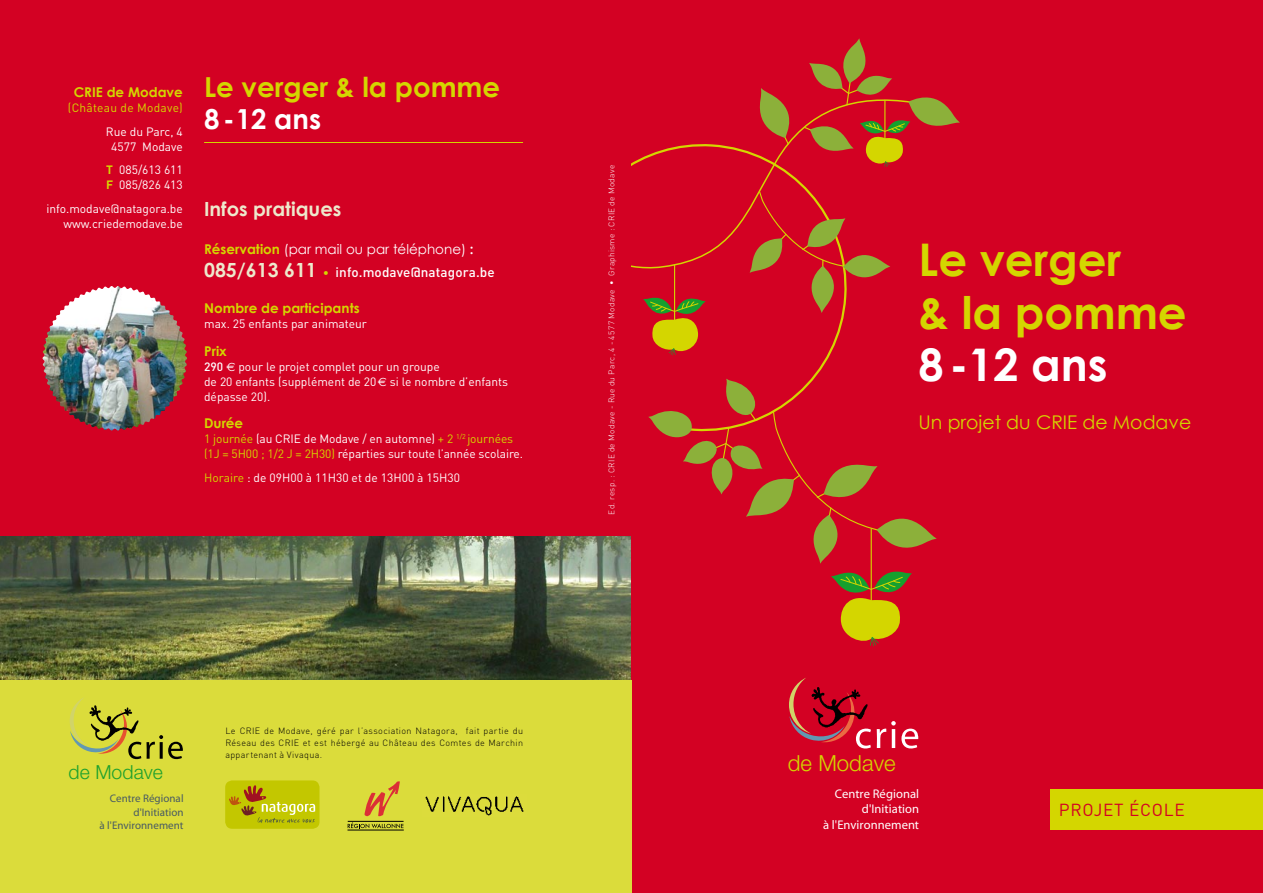
<style>
.page{position:relative;width:1263px;height:893px;background:#fff}
.page>*{position:absolute;margin:0;border:0;box-sizing:border-box;transform-origin:0 0}
.t1{font:700 45px/52.5px "Century Gothic";color:#d4d600}
.t2{font:700 45px "Century Gothic";color:#fff}
.t3{font:700 27.6px "Century Gothic";color:#d4d600}
.t4{font:700 27.6px "Century Gothic";color:#fff}
.t5{font:300 22.2px "Helvetica Neue";letter-spacing:.005em;color:#d4d600}
.t6{font:700 19.5px "Century Gothic";color:#ede9cc}
.t7{font:300 19.35px "Helvetica Neue";letter-spacing:.005em;color:#1fa12d}
.t8{font:18.9px "Century Gothic";color:#d4d600}
.t9{font:17.25px "DIN";letter-spacing:.04em;color:#d30123}
.t10{font:700 13.5px "Century Gothic";color:#d4d600}
.t11{font:13.5px "Century Gothic";color:#fff}
.t12{font:500 13.5px "DIN";letter-spacing:.01em;color:#fff}
.t13{font:12.6px/15.5px "Myriad";letter-spacing:.005em;color:#fff;text-align:right}
.t14{font:12px/15px "DIN";color:#fff}
.t15{font:12px "DIN";letter-spacing:.02em;color:#d4d600}
.t16{font:10.95px/13.5px "Myriad";letter-spacing:.005em;color:#485a63;text-align:right}
.t17{font:300 9px/12px "DIN";letter-spacing:.035em;color:#000;text-align:justify}
.t18{font:300 8.25px "DIN";letter-spacing:.04em;color:#fff}
.s1{font-weight:700;color:#d4d600}
.s2{font-weight:700}
.s3{font-family:"Century Gothic";font-weight:700;font-size:19.5px;color:#ede9cc}
.s4{font-weight:400;font-size:12px;color:#d4d600}
.s5{font-weight:500}
.s6{font-family:"Euro Sans"}
.s7{color:#d4d600}
</style>
<div class="page">
<div style="left:0;top:0;width:631px;height:893px;background:#d30123"></div>
<img style="left:0;top:536px;width:631px;height:144px">
<div style="left:631px;top:0;width:632px;height:893px;background:#d30123"></div>
<svg style="left:631px;top:144px;width:178px;height:128px"></svg>
<svg style="left:749px;top:191px;width:141px;height:122px"></svg>
<svg style="left:648px;top:379px;width:289px;height:267px"></svg>
<svg style="left:756px;top:38px;width:204px;height:129px"></svg>
<hr style="left:674px;top:265px;width:1px;height:56px;background:#d4d600">
<svg style="left:643px;top:294px;width:63px;height:61px"></svg>
<svg style="left:789px;top:678px;width:82px;height:71px"></svg>
<svg style="left:877px;top:721px;width:42px;height:28px"></svg>
<hr style="left:204px;top:142px;width:319px;height:1px;background:#d4d600">
<div style="left:1050px;top:789px;width:213px;height:40px;background:#d4d600"></div>
<div style="left:0;top:680px;width:631px;height:213px;background:#dbdc3b"></div>
<svg style="left:70px;top:698px;width:113px;height:62px"></svg>
<svg style="left:348px;top:781px;width:55px;height:47px"></svg>
<hr style="left:347px;top:830px;width:57px;height:1px;background:#000">
<hr style="left:348px;top:821px;width:56px;height:1px;background:#000">
<div style="left:225px;top:780px;width:94px;height:49px;background:#c3c700;border-radius:7px"></div>
<svg style="left:229px;top:785px;width:86px;height:38px"></svg>
<img style="left:425px;top:796px;width:99px;height:20px">
<img style="left:43px;top:286px;width:144px;height:145px">
<p class="t10" style="left:74px;top:84px;width:111px">CRIE de Modave</p>
<p class="t15" style="left:68px;top:100px;width:116px">(Château de Modave)</p>
<p class="t14" style="left:106px;top:124px;width:78px;text-align:center">Rue du Parc, 4<br>4577 Modave</p>
<p class="t14" style="left:106px;top:162px;width:78px"><span class="s1">T</span> 085/613 611<br><span class="s1">F</span> 085/826 413</p>
<p class="t14" style="left:46px;top:201px;width:138px;text-align:right">info.modave@natagora.be www.criedemodave.be</p>
<h2 class="t3" style="left:204px;top:70px;width:298px">Le verger &amp; la pomme</h2>
<h2 class="t4" style="left:204px;top:102px;width:119px">8-12 ans</h2>
<h3 class="t6" style="left:204px;top:197px;width:139px">Infos pratiques</h3>
<p class="t11" style="left:204px;top:241px;width:271px"><span class="s1">Réservation</span> (par mail ou par téléphone) <span class="s2">:</span></p>
<p class="t12" style="left:204px;top:263px;width:292px"><span class="s3">085/613 611</span> <span class="s4">•</span> info.modave@natagora.be</p>
<p class="t10" style="left:204px;top:300px;width:157px">Nombre de participants</p>
<p class="t14" style="left:204px;top:316px;width:164px">max. 25 enfants par animateur</p>
<p class="t10" style="left:204px;top:342px;width:24px">Prix</p>
<p class="t14" style="left:204px;top:359px;width:305px"><span class="s5">290</span> <span class="s6">a</span> pour le projet complet pour un groupe<br>de 20 enfants (supplément de 20<span class="s6">a</span> si le nombre d’enfants dépasse 20).</p>
<p class="t10" style="left:204px;top:415px;width:41px">Durée</p>
<p class="t14" style="left:204px;top:431px;width:320px"><span class="s7">1 journée</span> (au CRIE de Modave / en automne) <span class="s7">+ 2</span> <sup>1/2</sup> <span class="s7">journées (1J = 5H00 ; 1/2 J = 2H30)</span> réparties sur toute l’année scolaire.</p>
<p class="t14" style="left:204px;top:470px;width:257px"><span class="s7">Horaire</span> : de 09H00 à 11H30 et de 13H00 à 15H30</p>
<h3 class="t7" style="left:69px;top:760px;width:96px">de Modave</h3>
<p class="t16" style="left:100px;top:792px;width:86px">Centre Régional d'Initiation<br>à l'Environnement</p>
<p class="t17" style="left:225px;top:724px;width:299px">Le CRIE de Modave, géré par l’association Natagora, fait partie du Réseau des CRIE et est hébergé au Château des Comtes de Marchin appartenant à Vivaqua.</p>
<p class="t18" style="left:606px;top:514px;width:351px;rotate:-90deg">Ed. resp. : CRIE de Modave - Rue du Parc, 4 - 4577 Modave • Graphisme : CRIE de Modave</p>
<h1 class="t1" style="left:918px;top:232px;width:270px">Le verger<br>&amp; la pomme</h1>
<h1 class="t2" style="left:918px;top:336px;width:191px">8-12 ans</h1>
<h3 class="t8" style="left:918px;top:411px;width:274px">Un projet du CRIE de Modave</h3>
<h3 class="t5" style="left:788px;top:749px;width:109px">de Modave</h3>
<p class="t13" style="left:823px;top:787px;width:98px">Centre Régional d'Initiation<br>à l'Environnement</p>
<h3 class="t9" style="left:1059px;top:799px;width:127px">PROJET ÉCOLE</h3>
</div>
